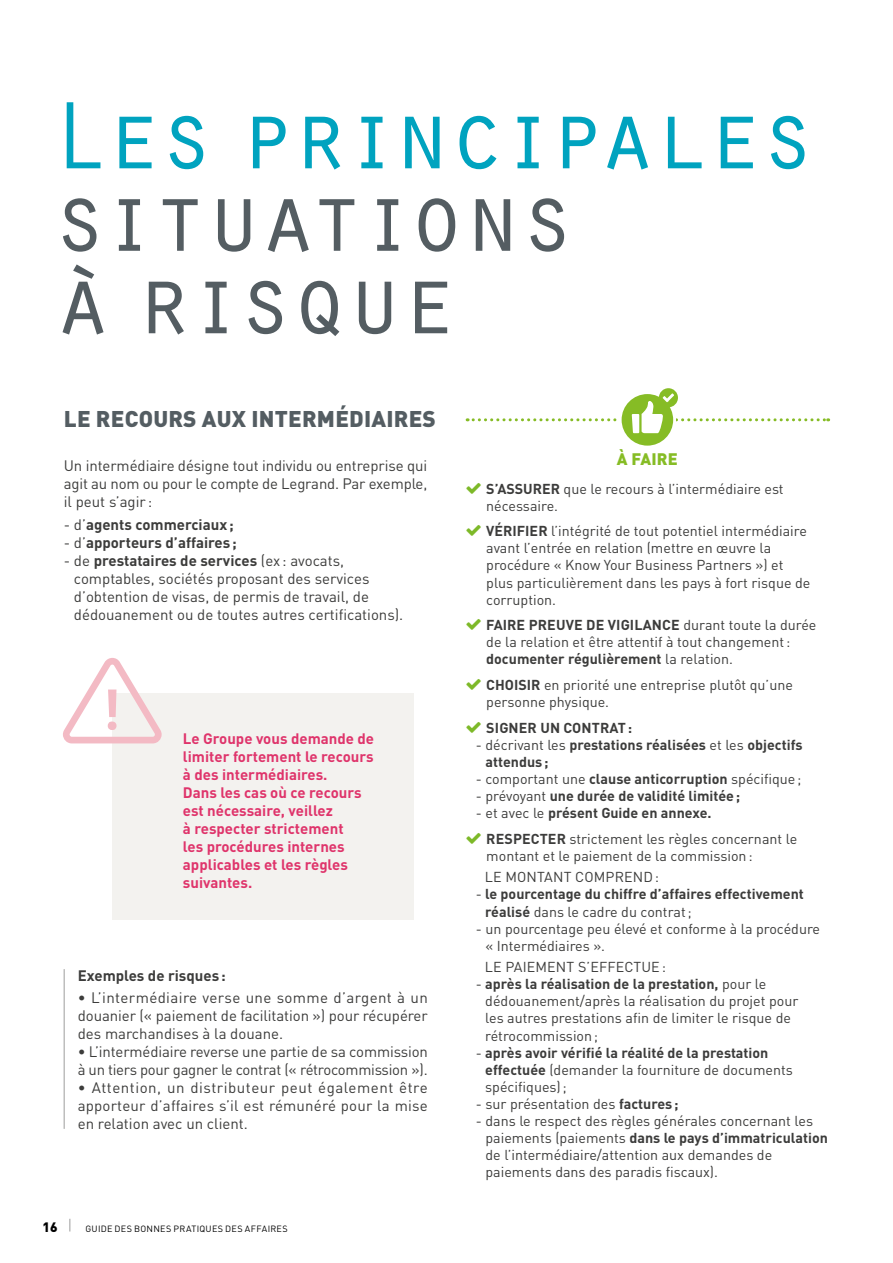
<style>
.page{position:relative;width:893px;height:1263px;background:#fff}
.page>*{position:absolute;margin:0;border:0;box-sizing:border-box;transform-origin:0 0}
.t1{font:99px/82.5px "Orator Std";letter-spacing:-.065em;color:#545d62}
.t2{font:99px "Orator Std";letter-spacing:-.065em;color:#00a3bf}
.t3{font:900 22.5px "DIN Pro";letter-spacing:.01em;color:#545d62}
.t4{font:900 16.5px "DIN Pro";letter-spacing:.01em;color:#86bc25}
.t5{font:15px/18px "DIN Pro";letter-spacing:-.005em;color:#3c3c3b;text-align:justify}
.t6{font:700 15px/18px "DIN Pro";color:#df346b}
.t7{font:700 15px "DIN Pro";color:#3c3c3b}
.t8{font:14.25px/17.1px "DIN Pro";color:#3c3c3b}
.t9{font:700 14.25px/17.1px "DIN Pro";color:#3c3c3b}
.t10{font:900 13.5px "DIN Pro";color:#000}
.t11{font:9px "DIN Pro";letter-spacing:.03em;color:#000}
.s1{font-weight:400}
.s2{font-weight:700}
</style>
<div class="page">
<svg style="left:69px;top:1219px;width:1px;height:12px"></svg>
<svg style="left:659px;top:388px;width:19px;height:19px"></svg>
<svg style="left:467px;top:393px;width:362px;height:53px"></svg>
<div style="left:112px;top:694px;width:302px;height:226px;background:#f3f2ef"></div>
<svg style="left:63px;top:658px;width:99px;height:85px"></svg>
<hr style="left:64px;top:969px;width:1px;height:160px;background:#9d9d9c">
<h1 class="t2" style="left:50px;top:65px;width:769px">Les principales</h1>
<h1 class="t1" style="left:50px;top:172px;width:528px">situations à risque</h1>
<h2 class="t3" style="left:64px;top:404px;width:374px">LE RECOURS AUX INTERMÉDIAIRES</h2>
<p class="t5" style="left:64px;top:456px;width:365px">Un intermédiaire désigne tout individu ou entreprise qui agit au nom ou pour le compte de Legrand. Par exemple, il peut s’agir :</p>
<p class="t7" style="left:64px;top:514px;width:171px"><span class="s1">- d’</span>agents commerciaux;</p>
<p class="t7" style="left:64px;top:532px;width:175px"><span class="s1">- d’</span>apporteurs d’affaires;</p>
<p class="t5" style="left:74px;top:550px;width:331px;text-align:left;text-indent:-10px">- de <span class="s2">prestataires de services</span> (ex : avocats, comptables, sociétés proposant des services d’obtention de visas, de permis de travail, de dédouanement ou de toutes autres certifications).</p>
<p class="t6" style="left:183px;top:729px;width:193px">Le Groupe vous demande de limiter fortement le recours à des intermédiaires.<br>Dans les cas où ce recours est nécessaire, veillez<br>à respecter strictement<br>les procédures internes applicables et les règles suivantes.</p>
<p class="t7" style="left:78px;top:965px;width:149px">Exemples de risques:</p>
<p class="t5" style="left:78px;top:988px;width:352px">• L’intermédiaire verse une somme d’argent à un douanier (« paiement de facilitation ») pour récupérer des marchandises à la douane.</p>
<p class="t5" style="left:78px;top:1042px;width:352px">• L’intermédiaire reverse une partie de sa commission à un tiers pour gagner le contrat (« rétrocommission »).</p>
<p class="t5" style="left:78px;top:1078px;width:351px">• Attention, un distributeur peut également être apporteur d’affaires s’il est rémunéré pour la mise en relation avec un client.</p>
<p class="t10" style="left:43px;top:1217px;width:17px">16</p>
<p class="t11" style="left:86px;top:1222px;width:204px">GUIDE DES BONNES PRATIQUES DES AFFAIRES</p>
<p class="t4" style="left:617px;top:448px;width:62px">À FAIRE</p>
<p class="t8" style="left:486px;top:479px;width:299px"><span class="s2">S’ASSURER</span> que le recours à l’intermédiaire est nécessaire.</p>
<p class="t8" style="left:486px;top:522px;width:326px"><span class="s2">VÉRIFIER</span> l’intégrité de tout potentiel intermédiaire avant l’entrée en relation (mettre en œuvre la procédure « Know Your Business Partners ») et plus particulièrement dans les pays à fort risque de corruption.</p>
<p class="t8" style="left:486px;top:616px;width:332px"><span class="s2">FAIRE PREUVE DE VIGILANCE</span> durant toute la durée de la relation et être attentif à tout changement: <span class="s2">documenter régulièrement</span> la relation.</p>
<p class="t8" style="left:486px;top:676px;width:308px"><span class="s2">CHOISIR</span> en priorité une entreprise plutôt qu’une personne physique.</p>
<p class="t9" style="left:486px;top:718px;width:147px">SIGNER UN CONTRAT:</p>
<p class="t9" style="left:485px;top:736px;width:319px;text-indent:-10px"><span class="s1">- décrivant les</span> prestations réalisées <span class="s1">et les</span> objectifs attendus;</p>
<p class="t8" style="left:476px;top:770px;width:327px">- comportant une <span class="s2">clause anticorruption</span> spécifique;</p>
<p class="t9" style="left:476px;top:787px;width:266px"><span class="s1">- prévoyant</span> une durée de validité limitée;</p>
<p class="t8" style="left:486px;top:800px;width:312px;line-height:25.7px;text-indent:-10px">- et avec le <span class="s2">présent Guide en annexe.<br>RESPECTER</span> strictement les règles concernant le</p>
<p class="t8" style="left:485px;top:845px;width:269px;line-height:21.3px">montant et le paiement de la commission:<br>LE MONTANT COMPREND:</p>
<p class="t9" style="left:485px;top:885px;width:320px;text-indent:-9px"><span class="s1">-</span> le pourcentage du chiffre d’affaires effectivement réalisé <span class="s1">dans le cadre du contrat;</span></p>
<p class="t8" style="left:485px;top:919px;width:336px;text-indent:-10px">- un pourcentage peu élevé et conforme à la procédure « Intermédiaires ».</p>
<p class="t8" style="left:485px;top:958px;width:183px">LE PAIEMENT S’EFFECTUE:</p>
<p class="t8" style="left:485px;top:975px;width:315px;text-indent:-9px">- <span class="s2">après la réalisation de la prestation,</span> pour le dédouanement/après la réalisation du projet pour les autres prestations afin de limiter le risque de rétrocommission;</p>
<p class="t9" style="left:485px;top:1043px;width:309px;text-indent:-9px"><span class="s1">-</span> après avoir vérifié la réalité de la prestation effectuée <span class="s1">(demander la fourniture de documents spécifiques);</span></p>
<p class="t8" style="left:476px;top:1095px;width:204px">- sur présentation des <span class="s2">factures;</span></p>
<p class="t8" style="left:485px;top:1112px;width:344px;text-indent:-10px">- dans le respect des règles générales concernant les paiements (paiements <span class="s2">dans le pays d’immatriculation </span>de l’intermédiaire/attention aux demandes de paiements dans des paradis fiscaux).</p>
</div>
